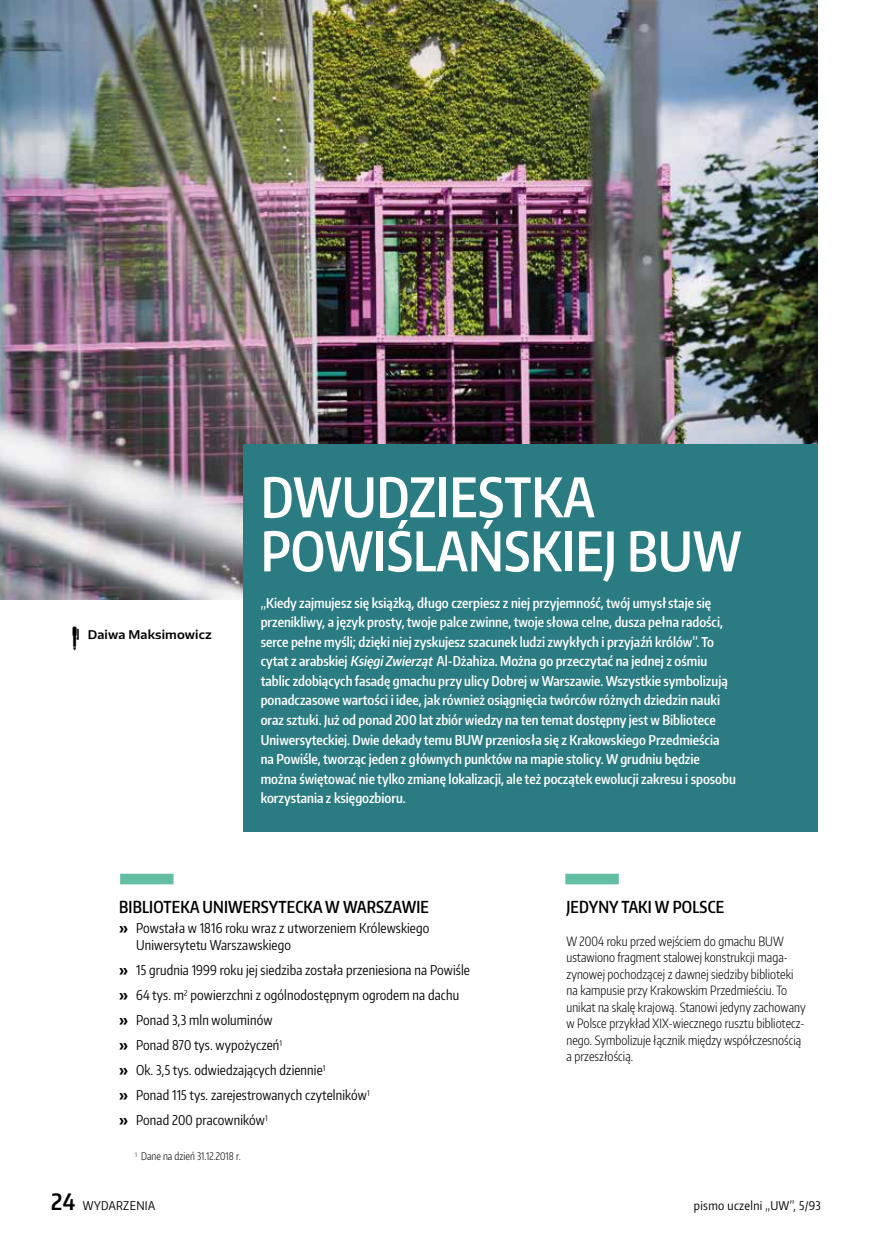
<style>
.page{position:relative;width:872px;height:1234px;background:#fff}
.page>*{position:absolute;margin:0;border:0;box-sizing:border-box;transform-origin:0 0}
.t1{font:600 54px/54px "Encode Sans Compressed";color:#fff}
.t2{font:600 16.5px "Encode Sans Compressed";letter-spacing:.01em;color:#000}
.t3{font:600 13.5px/19.5px "Encode Sans Compressed";color:#fff}
.t4{font:13.5px/25px "Encode Sans Compressed";letter-spacing:.01em;color:#000}
.t5{font:300 12.75px/16.5px "Encode Sans Compressed";letter-spacing:.005em;color:#000}
.t6{font:12px "Encode Sans Condensed";letter-spacing:.03em;color:#000}
.t7{font:600 12px "Encode Sans Wide";letter-spacing:.01em;color:#000}
.t8{font:300 10.5px "Encode Sans Compressed";letter-spacing:.005em;color:#000}
.s1{font-style:italic}
.s2{font-family:"Encode Sans Narrow";font-weight:700}
.s3{font-weight:600;font-size:22.5px}
</style>
<div class="page">
<img style="left:0;top:0;width:818px;height:599px">
<div style="left:244px;top:444px;width:574px;height:387px;background:#2a7c82"></div>
<div style="left:120px;top:873px;width:53px;height:11px;background:#63bda2;border:2px solid #63bda2"></div>
<div style="left:565px;top:873px;width:54px;height:11px;background:#63bda2;border:2px solid #63bda2"></div>
<p class="t7" style="left:88px;top:626px;width:125px">Daiwa Maksimowicz</p>
<h1 class="t1" style="left:261px;top:468px;width:482px">DWUDZIESTKA<br>POWIŚLAŃSKIEJ BUW</h1>
<p class="t3" style="left:261px;top:592px;width:476px">„Kiedy zajmujesz się książką, długo czerpiesz z niej przyjemność, twój umysł staje się przenikliwy, a język prosty, twoje palce zwinne, twoje słowa celne, dusza pełna radości, serce pełne myśli; dzięki niej zyskujesz szacunek ludzi zwykłych i przyjaźń królów”. To cytat z arabskiej <span class="s1">KsięgiZwierząt</span> Al-Dżahiza. Można go przeczytać na jednej z ośmiu tablic zdobiących fasadę gmachu przy ulicy Dobrej w Warszawie. Wszystkie symbolizują ponadczasowe wartości i idee, jak również osiągnięcia twórców różnych dziedzin nauki oraz sztuki. Już od ponad 200 lat zbiór wiedzy na ten temat dostępny jest w Bibliotece Uniwersyteckiej. Dwie dekady temu BUW przeniosła się z Krakowskiego Przedmieścia na Powiśle, tworząc jeden z głównych punktów na mapie stolicy. W grudniu będzie można świętować nie tylko zmianę lokalizacji, ale też początek ewolucji zakresu i sposobu korzystania z księgozbioru.</p>
<p class="t2" style="left:119px;top:895px;width:311px">BIBLIOTEKA UNIWERSYTECKA W WARSZAWIE</p>
<p class="t4" style="left:136px;top:919px;width:295px;line-height:16.5px;text-indent:-17px"><span class="s2">»</span> Powstała w 1816 roku wraz z utworzeniem Królewskiego<br>Uniwersytetu Warszawskiego</p>
<p class="t4" style="left:119px;top:956px;width:352px"><span class="s2">»</span> 15 grudnia 1999 roku jej siedziba została przeniesiona na Powiśle <span class="s2">»</span> 64 tys. m<sup>2</sup> powierzchni z ogólnodostępnym ogrodem na dachu <span class="s2">»</span> Ponad 3,3 mln woluminów<br><span class="s2">»</span> Ponad 870 tys. wypożyczeń<sup>1<br></sup><span class="s2">»</span> Ok. 3,5 tys. odwiedzających dziennie<sup>1<br></sup><span class="s2">»</span> Ponad 115 tys. zarejestrowanych czytelników<sup>1<br></sup><span class="s2">»</span> Ponad 200 pracowników<sup>1</sup></p>
<p class="t8" style="left:135px;top:1149px;width:107px"><sup>1</sup> Dane na dzień 31.12.2018 r.</p>
<p class="t6" style="left:51px;top:1197px;width:106px"><span class="s3">24</span> WYDARZENIA</p>
<p class="t2" style="left:566px;top:895px;width:159px">JEDYNY TAKI W POLSCE</p>
<p class="t5" style="left:566px;top:932px;width:241px">W 2004 roku przed wejściem do gmachu BUW ustawiono fragment stalowej konstrukcji maga&shy;zynowej pochodzącej z dawnej siedziby biblioteki na kampusie przy Krakowskim Przedmieściu. To unikat na skalę krajową. Stanowi jedyny zachowany w Polsce przykład XIX-wiecznego rusztu bibliotecz&shy;nego. Symbolizuje łącznik między współczesnością a przeszłością.</p>
<p class="t6" style="left:694px;top:1197px;width:128px">pismo uczelni „UW”, 5/93</p>
</div>
